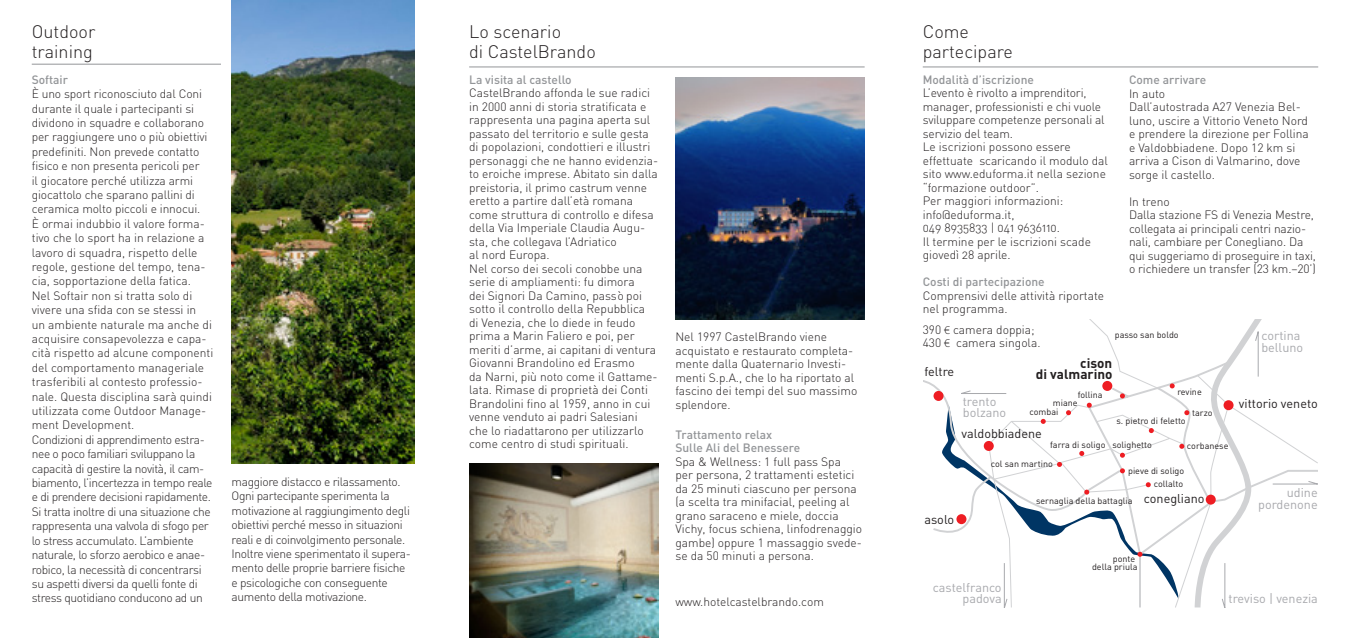
<style>
.page{position:relative;width:1348px;height:638px;background:#fff}
.page>*{position:absolute;margin:0;border:0;box-sizing:border-box;transform-origin:0 0}
.t1{font:300 18px/19.5px "DIN";color:#231f20}
.t2{font:700 13.5px/10.8px "DIN";color:#231f20;text-align:right}
.t3{font:12.6px/12.1px "DIN";color:#a8a9ad;text-align:right}
.t4{font:12.6px "DIN";color:#231f20}
.t5{font:300 12px/13.5px "DIN";color:#231f20}
.t6{font:12px/13.5px "DIN Light Alternate";color:#231f20}
.t7{font:300 12px/14.4px "DIN";letter-spacing:-.03em;color:#231f20}
.t8{font:500 12px/13.5px "DIN";color:#939598}
.t9{font:9px/9.1px "DIN";color:#231f20;text-align:right}
.s1{font-family:"Myriad Pro"}
</style>
<div class="page">
<img style="left:675px;top:78px;width:190px;height:241px">
<img style="left:231px;top:0;width:183px;height:463px">
<img style="left:469px;top:463px;width:189px;height:175px">
<hr style="left:469px;top:67px;width:396px;height:1px;background:#939598">
<hr style="left:923px;top:67px;width:395px;height:1px;background:#939598">
<hr style="left:32px;top:64px;width:189px;height:1px;background:#939598">
<svg style="left:923px;top:380px;width:33px;height:153px"></svg>
<div style="left:933px;top:391px;width:10px;height:10px;background:#ee1d23;border-radius:50%"></div>
<svg style="left:956px;top:326px;width:361px;height:281px"></svg>
<h1 class="t1" style="left:32px;top:22px;width:65px">Outdoor training</h1>
<p class="t8" style="left:32px;top:72px;width:38px">Softair</p>
<p class="t5" style="left:32px;top:87px;width:183px;line-height:14.4px">È uno sport riconosciuto dal Coni durante il quale i partecipanti si dividono in squadre e collaborano per raggiungere uno o più obiettivi predefiniti. Non prevede contatto fisico e non presenta pericoli per<br>il giocatore perché utilizza armi giocattolo che sparano pallini di ceramica molto piccoli e innocui.<br>È ormai indubbio il valore forma&shy;tivo che lo sport ha in relazione a lavoro di squadra, rispetto delle regole, gestione del tempo, tena&shy;cia, sopportazione della fatica.<br>Nel Softair non si tratta solo di vivere una sfida con se stessi in<br>un ambiente naturale ma anche di acquisire consapevolezza e capa&shy;cità rispetto ad alcune componenti del comportamento manageriale trasferibili al contesto professio&shy;nale. Questa disciplina sarà quindi utilizzata come Outdoor Manage&shy;ment Development.<br>Condizioni di apprendimento estra&shy;nee o poco familiari sviluppano la capacità di gestire la novità, il cam&shy;biamento, l’incertezza in tempo reale e di prendere decisioni rapidamente.<br>Si tratta inoltre di una situazione che rappresenta una valvola di sfogo per lo stress accumulato. L’ambiente naturale, lo sforzo aerobico e anae&shy;robico, la necessità di concentrarsi su aspetti diversi da quelli fonte di stress quotidiano conducono ad un</p>
<p class="t7" style="left:232px;top:474px;width:181px">maggiore distacco e rilassamento.<br>Ogni partecipante sperimenta la motivazione al raggiungimento degli obiettivi perché messo in situazioni reali e di coinvolgimento personale.<br>Inoltre viene sperimentato il supera&shy;mento delle proprie barriere fisiche e psicologiche con conseguente aumento della motivazione.</p>
<h1 class="t1" style="left:469px;top:22px;width:128px">Lo scenario<br>di CastelBrando</h1>
<p class="t8" style="left:469px;top:72px;width:104px">La visita al castello</p>
<p class="t5" style="left:469px;top:86px;width:191px">CastelBrando affonda le sue radici in 2000 anni di storia stratificata e rappresenta una pagina aperta sul passato del territorio e sulle gesta di popolazioni, condottieri e illustri personaggi che ne hanno evidenzia&shy;to eroiche imprese. Abitato sin dalla preistoria, il primo castrum venne eretto a partire dall’età romana come struttura di controllo e difesa della Via Imperiale Claudia Augu&shy;sta, che collegava l’Adriatico<br>al nord Europa.<br>Nel corso dei secoli conobbe una serie di ampliamenti: fu dimora<br>dei Signori Da Camino, passò poi sotto il controllo della Repubblica<br>di Venezia, che lo diede in feudo prima a Marin Faliero e poi, per meriti d’arme, ai capitani di ventura Giovanni Brandolino ed Erasmo<br>da Narni, più noto come il Gattame&shy;lata. Rimase di proprietà dei Conti Brandolini fino al 1959, anno in cui venne venduto ai padri Salesiani che lo riadattarono per utilizzarlo come centro di studi spirituali.</p>
<p class="t5" style="left:675px;top:330px;width:183px">Nel 1997 CastelBrando viene acquistato e restaurato completa&shy;mente dalla Quaternario Investi&shy;menti S.p.A., che lo ha riportato al fascino dei tempi del suo massimo splendore.</p>
<p class="t8" style="left:675px;top:427px;width:126px">Trattamento relax<br>Sulle Ali del Benessere</p>
<p class="t5" style="left:675px;top:455px;width:188px">Spa &amp; Wellness: 1 full pass Spa<br>per persona, 2 trattamenti estetici da 25 minuti ciascuno per persona (a scelta tra minifacial, peeling al grano saraceno e miele, doccia<br>Vichy, focus schiena, linfodrenaggio gambe) oppure 1 massaggio svede&shy;se da 50 minuti a persona.</p>
<p class="t5" style="left:675px;top:594px;width:150px">www.hotelcastelbrando.com</p>
<h1 class="t1" style="left:923px;top:22px;width:92px">Come partecipare</h1>
<p class="t8" style="left:923px;top:72px;width:113px">Modalità d’iscrizione</p>
<p class="t6" style="left:923px;top:86px;width:187px">L’evento è rivolto a imprenditori, manager, professionisti e chi vuole sviluppare competenze personali al servizio del team.<br>Le iscrizioni possono essere effettuate scaricando il modulo dal sito www.eduforma.it nella sezione “formazione outdoor”.<br>Per maggiori informazioni: info@eduforma.it,<br>049 8935833 | 041 9636110.<br>Il termine per le iscrizioni scade giovedì 28 aprile.</p>
<p class="t8" style="left:923px;top:275px;width:123px">Costi di partecipazione</p>
<p class="t5" style="left:923px;top:289px;width:183px">Comprensivi delle attività riportate nel programma.</p>
<p class="t5" style="left:923px;top:322px;width:119px">390 <span class="s1">€</span> camera doppia;<br>430 <span class="s1">€</span> camera singola.</p>
<p class="t8" style="left:1129px;top:73px;width:79px">Come arrivare</p>
<p class="t5" style="left:1129px;top:86px;width:181px">In auto<br>Dall’autostrada A27 Venezia Bel&shy;luno, uscire a Vittorio Veneto Nord e prendere la direzione per Follina e Valdobbiadene. Dopo 12 km si arriva a Cison di Valmarino, dove sorge il castello.</p>
<p class="t5" style="left:1129px;top:194px;width:189px">In treno<br>Dalla stazione FS di Venezia Mestre, collegata ai principali centri nazio&shy;nali, cambiare per Conegliano. Da qui suggeriamo di proseguire in taxi, o richiedere un transfer (23 km.–20’)</p>
<p class="t3" style="left:1261px;top:329px;width:43px;text-align:left">cortina belluno</p>
<p class="t9" style="left:1115px;top:330px;width:65px">passo san boldo</p>
<p class="t4" style="left:924px;top:363px;width:31px">feltre</p>
<p class="t4" style="left:924px;top:512px;width:31px">asolo</p>
<p class="t3" style="left:963px;top:395px;width:45px;line-height:11.2px;text-align:left">trento bolzano</p>
<p class="t2" style="left:1036px;top:357px;width:78px">cison<br>di valmarino</p>
<p class="t9" style="left:1078px;top:390px;width:26px">follina</p>
<p class="t9" style="left:1029px;top:398px;width:49px;text-align:left;text-indent:23px">miane combai</p>
<p class="t9" style="left:1177px;top:386px;width:26px">revine</p>
<p class="t9" style="left:1192px;top:408px;width:22px">tarzo</p>
<p class="t9" style="left:1116px;top:416px;width:71px">s. pietro di feletto</p>
<p class="t4" style="left:961px;top:426px;width:82px">valdobbiadene</p>
<p class="t9" style="left:1050px;top:440px;width:103px">farra di soligo solighetto</p>
<p class="t9" style="left:1187px;top:441px;width:43px">corbanese</p>
<p class="t9" style="left:991px;top:459px;width:63px">col san martino</p>
<p class="t9" style="left:1128px;top:463px;width:58px;line-height:13.5px">pieve di soligo collalto</p>
<p class="t9" style="left:1036px;top:496px;width:98px">sernaglia della battaglia</p>
<p class="t4" style="left:1144px;top:490px;width:62px">conegliano</p>
<p class="t4" style="left:1239px;top:395px;width:80px">vittorio veneto</p>
<p class="t3" style="left:1258px;top:486px;width:61px">udine pordenone</p>
<p class="t9" style="left:1092px;top:555px;width:47px;line-height:7.8px">ponte<br>della priula</p>
<p class="t3" style="left:933px;top:581px;width:70px;line-height:11.2px">castelfranco padova</p>
<p class="t3" style="left:1228px;top:592px;width:91px">treviso | venezia</p>
</div>
